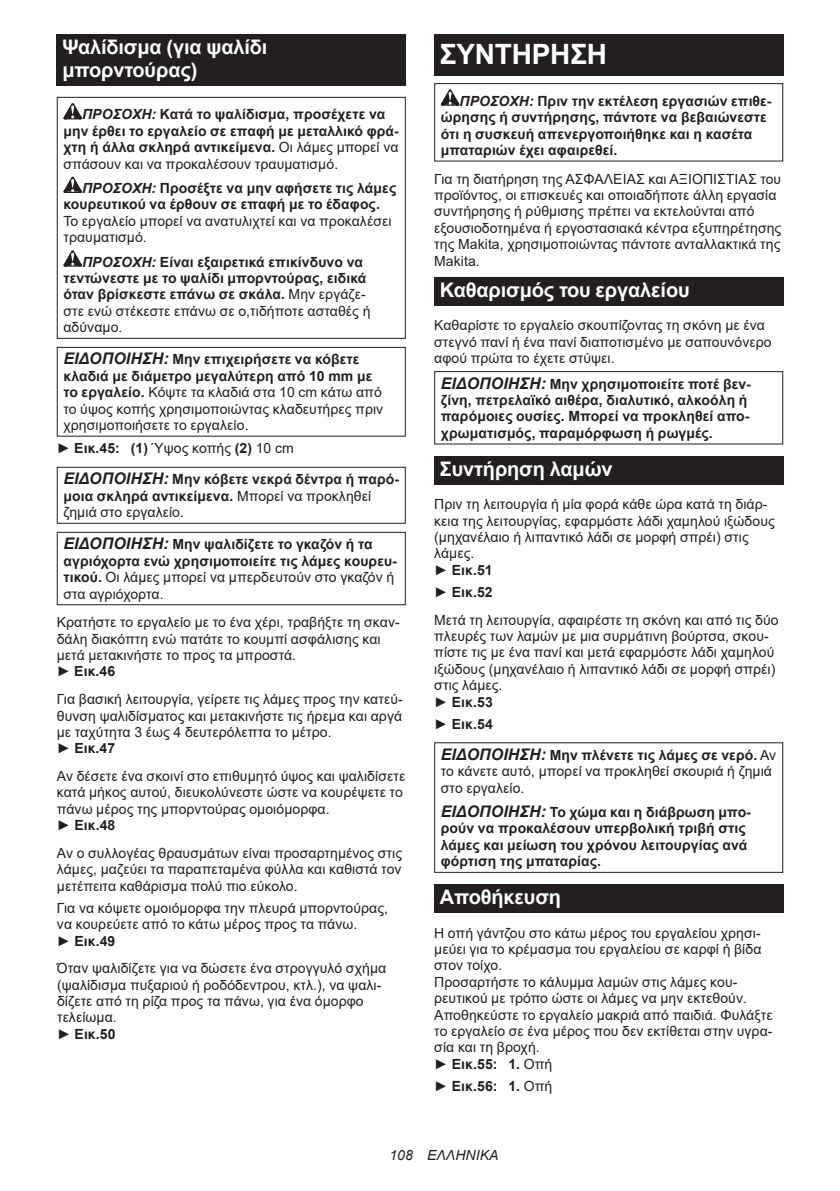
<style>
.page{position:relative;width:840px;height:1191px;background:#fff}
.page>*{position:absolute;margin:0;border:0;box-sizing:border-box;transform-origin:0 0}
.t1{font:700 28px "Arial";letter-spacing:-.01em;color:#fff}
.t2{font:700 20px/23.4px "Arial";letter-spacing:-.01em;color:#fff}
.t3{font:14px/16.4px "Arial";letter-spacing:.005em;color:#231f20}
.t4{font:700 14px/16.4px "Arial";letter-spacing:.005em;color:#231f20}
.t5{font:italic 14px "Arial";letter-spacing:.005em;color:#231f20}
.s1{font-style:italic}
.s2{font-weight:400}
.s3{font-weight:700;font-style:italic;font-size:16px}
.s4{font-weight:700}
.s5{font-style:italic;font-size:16px}
</style>
<div class="page">
<div style="left:57px;top:34px;width:348px;height:52px;background:#231f20"></div>
<svg style="left:63px;top:103px;width:19px;height:16px"></svg>
<svg style="left:63px;top:177px;width:19px;height:16px"></svg>
<svg style="left:63px;top:250px;width:19px;height:17px"></svg>
<div style="left:57px;top:97px;width:348px;height:242px;border:1px solid #231f20"></div>
<div style="left:57px;top:347px;width:348px;height:90px;border:1px solid #231f20"></div>
<div style="left:57px;top:467px;width:348px;height:57px;border:1px solid #231f20"></div>
<div style="left:57px;top:532px;width:348px;height:73px;border:1px solid #231f20"></div>
<div style="left:434px;top:34px;width:348px;height:41px;background:#231f20"></div>
<svg style="left:440px;top:89px;width:19px;height:17px"></svg>
<div style="left:434px;top:83px;width:348px;height:79px;border:1px solid #231f20"></div>
<div style="left:434px;top:277px;width:348px;height:28px;background:#231f20"></div>
<div style="left:434px;top:371px;width:348px;height:73px;border:1px solid #231f20"></div>
<div style="left:434px;top:456px;width:348px;height:28px;background:#231f20"></div>
<div style="left:434px;top:742px;width:348px;height:131px;border:1px solid #231f20"></div>
<div style="left:434px;top:884px;width:348px;height:28px;background:#231f20"></div>
<h2 class="t2" style="left:62px;top:36px;width:206px">Ψαλίδισμα (για ψαλίδι μπορντούρας)</h2>
<p class="t4" style="left:63px;top:106px;width:337px;text-indent:19px"><span class="s1">ΠΡΟΣΟΧΗ:</span> Κατά το ψαλίδισμα, προσέχετε να μην έρθει το εργαλείο σε επαφή με μεταλλικό φρά&shy;χτη ή άλλα σκληρά αντικείμενα. <span class="s2">Οι λάμες μπορεί να σπάσουν και να προκαλέσουν τραυματισμό.</span></p>
<p class="t4" style="left:63px;top:180px;width:334px;text-indent:19px"><span class="s1">ΠΡΟΣΟΧΗ:</span> Προσέξτε να μην αφήσετε τις λάμες κουρευτικού να έρθουν σε επαφή με το έδαφος.</p>
<p class="t3" style="left:63px;top:213px;width:329px">Το εργαλείο μπορεί να ανατυλιχτεί και να προκαλέσει τραυματισμό.</p>
<p class="t4" style="left:63px;top:254px;width:308px;text-indent:19px"><span class="s1">ΠΡΟΣΟΧΗ:</span> Είναι εξαιρετικά επικίνδυνο να τεντώνεστε με το ψαλίδι μπορντούρας, ειδικά όταν βρίσκεστε επάνω σε σκάλα. <span class="s2">Μην εργάζε&shy;στε ενώ στέκεστε επάνω σε ο,τιδήποτε ασταθές ή αδύναμο.</span></p>
<p class="t3" style="left:63px;top:351px;width:321px"><span class="s3">ΕΙΔΟΠΟΙΗΣΗ:</span> <span class="s4">Μην επιχειρήσετε να κόβετε κλαδιά με διάμετρο μεγαλύτερη από 10 mm με το εργαλείο.</span> Κόψτε τα κλαδιά στα 10 cm κάτω από το ύψος κοπής χρησιμοποιώντας κλαδευτήρες πριν χρησιμοποιήσετε το εργαλείο.</p>
<p class="t3" style="left:57px;top:440px;width:238px">► <span class="s4">Εικ.45: (1)</span> Ύψος κοπής <span class="s4">(2)</span> 10 cm</p>
<p class="t4" style="left:63px;top:471px;width:337px"><span class="s5">ΕΙΔΟΠΟΙΗΣΗ:</span> Μην κόβετε νεκρά δέντρα ή παρό&shy;μοια σκληρά αντικείμενα. <span class="s2">Μπορεί να προκληθεί ζημιά στο εργαλείο.</span></p>
<p class="t4" style="left:63px;top:536px;width:335px"><span class="s5">ΕΙΔΟΠΟΙΗΣΗ:</span> Μην ψαλιδίζετε το γκαζόν ή τα αγριόχορτα ενώ χρησιμοποιείτε τις λάμες κουρευ&shy;τικού. <span class="s2">Οι λάμες μπορεί να μπερδευτούν στο γκαζόν ή στα αγριόχορτα.</span></p>
<p class="t3" style="left:57px;top:614px;width:344px">Κρατήστε το εργαλείο με το ένα χέρι, τραβήξτε τη σκαν&shy;δάλη διακόπτη ενώ πατάτε το κουμπί ασφάλισης και μετά μετακινήστε το προς τα μπροστά.<br>► <span class="s4">Εικ.46</span></p>
<p class="t3" style="left:57px;top:691px;width:347px">Για βασική λειτουργία, γείρετε τις λάμες προς την κατεύ&shy;θυνση ψαλιδίσματος και μετακινήστε τις ήρεμα και αργά με ταχύτητα 3 έως 4 δευτερόλεπτα το μέτρο.<br>► <span class="s4">Εικ.47</span></p>
<p class="t3" style="left:57px;top:768px;width:350px">Αν δέσετε ένα σκοινί στο επιθυμητό ύψος και ψαλιδίσετε κατά μήκος αυτού, διευκολύνεστε ώστε να κουρέψετε το πάνω μέρος της μπορντούρας ομοιόμορφα.<br>► <span class="s4">Εικ.48</span></p>
<p class="t3" style="left:57px;top:844px;width:346px;text-align:justify">Αν ο συλλογέας θραυσμάτων είναι προσαρτημένος στις λάμες, μαζεύει τα παραπεταμένα φύλλα και καθιστά τον μετέπειτα καθάρισμα πολύ πιο εύκολο.</p>
<p class="t3" style="left:57px;top:899px;width:332px">Για να κόψετε ομοιόμορφα την πλευρά μπορντούρας, να κουρεύετε από το κάτω μέρος προς τα πάνω.<br>► <span class="s4">Εικ.49</span></p>
<p class="t3" style="left:57px;top:960px;width:330px">Όταν ψαλιδίζετε για να δώσετε ένα στρογγυλό σχήμα (ψαλίδισμα πυξαριού ή ροδόδεντρου, κτλ.), να ψαλι&shy;δίζετε από τη ρίζα προς τα πάνω, για ένα όμορφο τελείωμα.<br>► <span class="s4">Εικ.50</span></p>
<h1 class="t1" style="left:439px;top:34px;width:169px">ΣΥΝΤΗΡΗΣΗ</h1>
<p class="t4" style="left:440px;top:93px;width:332px;text-indent:19px"><span class="s1">ΠΡΟΣΟΧΗ:</span> Πριν την εκτέλεση εργασιών επιθε&shy;ώρησης ή συντήρησης, πάντοτε να βεβαιώνεστε ότι η συσκευή απενεργοποιήθηκε και η κασέτα μπαταριών έχει αφαιρεθεί.</p>
<p class="t3" style="left:434px;top:170px;width:348px">Για τη διατήρηση της ΑΣΦΑΛΕΙΑΣ και ΑΞΙΟΠΙΣΤΙΑΣ του προϊόντος, οι επισκευές και οποιαδήποτε άλλη εργασία συντήρησης ή ρύθμισης πρέπει να εκτελούνται από εξουσιοδοτημένα ή εργοστασιακά κέντρα εξυπηρέτησης της Makita, χρησιμοποιώντας πάντοτε ανταλλακτικά της Makita.</p>
<h2 class="t2" style="left:439px;top:278px;width:251px">Καθαρισμός του εργαλείου</h2>
<p class="t3" style="left:434px;top:317px;width:339px">Καθαρίστε το εργαλείο σκουπίζοντας τη σκόνη με ένα στεγνό πανί ή ένα πανί διαποτισμένο με σαπουνόνερο αφού πρώτα το έχετε στύψει.</p>
<p class="t4" style="left:440px;top:376px;width:311px"><span class="s5">ΕΙΔΟΠΟΙΗΣΗ:</span> Μην χρησιμοποιείτε ποτέ βεν&shy;ζίνη, πετρελαϊκό αιθέρα, διαλυτικό, αλκοόλη ή παρόμοιες ουσίες. Μπορεί να προκληθεί απο&shy;χρωματισμός, παραμόρφωση ή ρωγμές.</p>
<h2 class="t2" style="left:439px;top:457px;width:174px">Συντήρηση λαμών</h2>
<p class="t3" style="left:434px;top:496px;width:342px">Πριν τη λειτουργία ή μία φορά κάθε ώρα κατά τη διάρ&shy;κεια της λειτουργίας, εφαρμόστε λάδι χαμηλού ιξώδους (μηχανέλαιο ή λιπαντικό λάδι σε μορφή σπρέι) στις λάμες.<br>► <span class="s4">Εικ.51</span></p>
<p class="t3" style="left:434px;top:578px;width:346px;line-height:27.8px">► <span class="s4">Εικ.52<br></span>Μετά τη λειτουργία, αφαιρέστε τη σκόνη και από τις δύο</p>
<p class="t3" style="left:434px;top:628px;width:342px">πλευρές των λαμών με μια συρμάτινη βούρτσα, σκου&shy;πίστε τις με ένα πανί και μετά εφαρμόστε λάδι χαμηλού ιξώδους (μηχανέλαιο ή λιπαντικό λάδι σε μορφή σπρέι) στις λάμες.<br>► <span class="s4">Εικ.53</span></p>
<p class="t4" style="left:434px;top:715px;width:60px"><span class="s2">►</span> Εικ.54</p>
<p class="t3" style="left:440px;top:746px;width:337px"><span class="s3">ΕΙΔΟΠΟΙΗΣΗ:</span> <span class="s4">Μην πλένετε τις λάμες σε νερό.</span> Αν το κάνετε αυτό, μπορεί να προκληθεί σκουριά ή ζημιά στο εργαλείο.</p>
<p class="t4" style="left:440px;top:804px;width:311px"><span class="s5">ΕΙΔΟΠΟΙΗΣΗ:</span> Το χώμα και η διάβρωση μπο&shy;ρούν να προκαλέσουν υπερβολική τριβή στις λάμες και μείωση του χρόνου λειτουργίας ανά φόρτιση της μπαταρίας.</p>
<h2 class="t2" style="left:439px;top:885px;width:123px">Αποθήκευση</h2>
<p class="t3" style="left:434px;top:924px;width:340px">Η οπή γάντζου στο κάτω μέρος του εργαλείου χρησι&shy;μεύει για το κρέμασμα του εργαλείου σε καρφί ή βίδα στον τοίχο.<br>Προσαρτήστε το κάλυμμα λαμών στις λάμες κου&shy;ρευτικού με τρόπο ώστε οι λάμες να μην εκτεθούν.<br>Αποθηκεύστε το εργαλείο μακριά από παιδιά. Φυλάξτε το εργαλείο σε ένα μέρος που δεν εκτίθεται στην υγρα&shy;σία και τη βροχή.<br>► <span class="s4">Εικ.55: 1.</span> Οπή</p>
<p class="t4" style="left:434px;top:1077px;width:119px"><span class="s2">►</span> Εικ.56: 1. <span class="s2">Οπή</span></p>
<p class="t5" style="left:389px;top:1146px;width:111px">108 ΕΛΛΗΝΙΚΑ</p>
</div>
